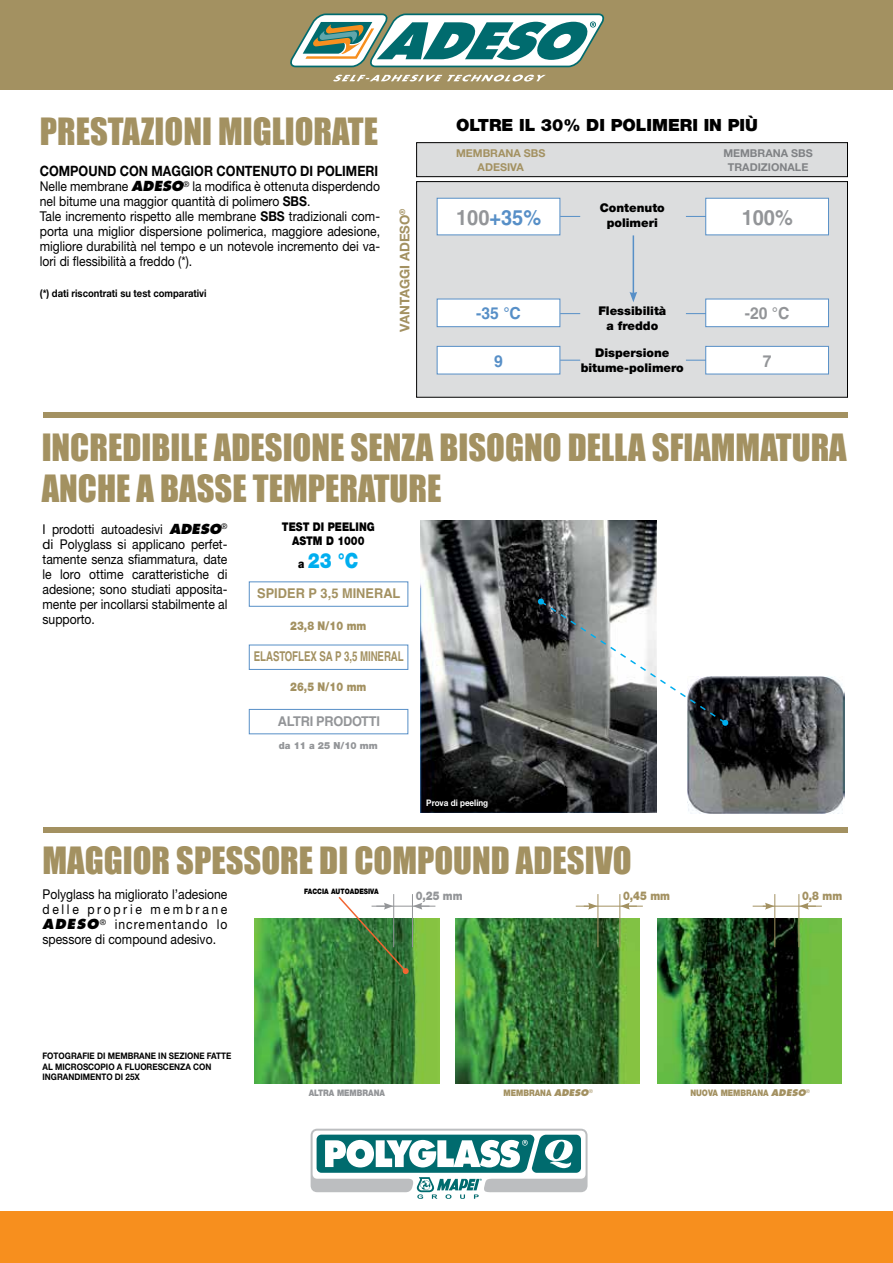
<style>
.page{position:relative;width:893px;height:1263px;background:#fff}
.page>*{position:absolute;margin:0;border:0;box-sizing:border-box;transform-origin:0 0}
.t1{font:34.5px/41.4px "Impact";color:#a39161}
.t2{font:700 21px "Helvetica";color:#578fc7;scale:.95 1}
.t3{font:900 21px "Helvetica Neue";color:#00aeef;scale:.85 1}
.t4{font:700 21px "Helvetica";color:#939598;scale:.95 1}
.t5{font:900 16.8px "Helvetica Neue";color:#000}
.t6{font:700 16.5px "Helvetica";color:#578fc7;scale:.95 1}
.t7{font:700 16.5px "Helvetica";color:#939598;scale:.95 1}
.t8{font:700 14.25px "Helvetica Neue";color:#000;scale:.88 1}
.t9{font:13.5px/15px "Helvetica Neue";color:#000;text-align:justify;scale:.9 1}
.t10{font:700 13.5px "Helvetica";letter-spacing:-.01em;color:#a39161;scale:.72 1}
.t11{font:700 13.5px "Helvetica";letter-spacing:-.01em;color:#a39161;scale:.95 1}
.t12{font:700 13.5px "Helvetica";letter-spacing:-.02em;color:#939598;scale:.95 1}
.t13{font:700 13.35px "Helvetica Neue";color:#a39161}
.t14{font:900 12px/15px "Helvetica Neue";color:#000;text-align:center}
.t15{font:900 12px "Helvetica Neue";color:#a39161;scale:.85 1}
.t16{font:900 12px/14.2px "Helvetica Neue";color:#000;text-align:center;scale:.85 1}
.t17{font:900 12px "Helvetica Neue";color:#939598;scale:.85 1}
.t18{font:700 10.8px/13.5px "Helvetica Neue";color:#808285;text-align:center}
.t19{font:700 10.8px/13.5px "Helvetica Neue";color:#a39161;text-align:center}
.t20{font:700 10.5px "Helvetica Neue";color:#000;scale:.9 1}
.t21{font:900 9.75px "Helvetica Neue";color:#939598;scale:.95 1}
.t22{font:700 9px/10.5px "Helvetica Neue";color:#000;scale:.9 1}
.t23{font:900 9px "Helvetica Neue";color:#a39161;scale:.85 1}
.t24{font:700 9px "Helvetica Neue";color:#fff;scale:.9 1}
.t25{font:900 9px "Helvetica Neue";color:#939598;scale:.85 1}
.t26{font:900 7.5px "Helvetica Neue";color:#000;scale:.85 1}
.s1{font-family:"Futura";font-weight:800;font-style:italic}
.s2{font-weight:700}
.s3{color:#939598}
.s4{font-size:12px;color:#000}
</style>
<div class="page">
<div style="left:0;top:0;width:893px;height:89px;background:#a39161"></div>
<div style="left:5px;top:1212px;width:888px;height:51px;background:#f78f1e"></div>
<svg style="left:311px;top:1129px;width:277px;height:70px"></svg>
<div style="left:0;top:1212px;width:11px;height:51px;background:#f78f1e"></div>
<div style="left:417px;top:143px;width:430px;height:34px;background:#dcddde"></div>
<div style="left:416px;top:142px;width:432px;height:35px;border:1px solid #000"></div>
<div style="left:417px;top:182px;width:430px;height:215px;background:#dcddde"></div>
<div style="left:416px;top:181px;width:432px;height:217px;border:1px solid #000"></div>
<hr style="left:633px;top:235px;width:1px;height:59px;background:#578fc7">
<svg style="left:629px;top:292px;width:8px;height:10px"></svg>
<div style="left:437px;top:346px;width:123px;height:28px;background:#fff;border:1px solid #578fc7"></div>
<div style="left:437px;top:299px;width:123px;height:28px;background:#fff;border:1px solid #578fc7"></div>
<div style="left:437px;top:198px;width:123px;height:37px;background:#fff;border:1px solid #578fc7"></div>
<div style="left:705px;top:346px;width:124px;height:28px;background:#fff;border:1px solid #578fc7"></div>
<div style="left:705px;top:299px;width:124px;height:28px;background:#fff;border:1px solid #578fc7"></div>
<div style="left:705px;top:198px;width:124px;height:37px;background:#fff;border:1px solid #578fc7"></div>
<svg style="left:560px;top:216px;width:20px;height:1px"></svg>
<svg style="left:560px;top:313px;width:20px;height:1px"></svg>
<svg style="left:560px;top:360px;width:20px;height:1px"></svg>
<svg style="left:686px;top:216px;width:20px;height:1px"></svg>
<svg style="left:686px;top:313px;width:20px;height:1px"></svg>
<svg style="left:686px;top:360px;width:20px;height:1px"></svg>
<div style="left:43px;top:412px;width:804px;height:6px;background:#a39161"></div>
<div style="left:43px;top:827px;width:804px;height:5px;background:#a39161"></div>
<svg style="left:333px;top:75px;width:213px;height:7px"></svg>
<svg style="left:290px;top:13px;width:315px;height:55px;background:#84ada4"></svg>
<img style="left:421px;top:521px;width:236px;height:291px">
<img style="left:687px;top:677px;width:158px;height:137px">
<svg style="left:538px;top:598px;width:190px;height:128px"></svg>
<div style="left:249px;top:581px;width:159px;height:26px;background:#fff;border:1px solid #578fc7"></div>
<div style="left:249px;top:645px;width:159px;height:25px;background:#fff;border:1px solid #578fc7"></div>
<div style="left:249px;top:709px;width:159px;height:25px;background:#fff;border:1px solid #578fc7"></div>
<img style="left:255px;top:918px;width:184px;height:165px">
<img style="left:455px;top:918px;width:185px;height:165px">
<img style="left:657px;top:918px;width:185px;height:165px">
<hr style="left:412px;top:894px;width:1px;height:53px;background:#939598">
<hr style="left:393px;top:894px;width:1px;height:53px;background:#939598">
<svg style="left:337px;top:895px;width:98px;height:79px"></svg>
<hr style="left:619px;top:894px;width:1px;height:53px;background:#a39161">
<hr style="left:598px;top:894px;width:1px;height:53px;background:#a39161">
<hr style="left:584px;top:906px;width:53px;height:1px;background:#a39161">
<svg style="left:576px;top:903px;width:22px;height:6px"></svg>
<svg style="left:620px;top:903px;width:23px;height:6px"></svg>
<hr style="left:798px;top:894px;width:1px;height:53px;background:#a39161">
<hr style="left:774px;top:894px;width:1px;height:53px;background:#a39161">
<hr style="left:763px;top:906px;width:53px;height:1px;background:#a39161">
<svg style="left:753px;top:903px;width:21px;height:6px"></svg>
<svg style="left:799px;top:903px;width:23px;height:6px"></svg>
<h1 class="t1" style="left:40px;top:110px;width:340px">PRESTAZIONI MIGLIORATE</h1>
<p class="t8" style="left:40px;top:162px;width:386px">COMPOUND CON MAGGIOR CONTENUTO DI POLIMERI</p>
<p class="t9" style="left:40px;top:179px;width:379px;text-align:left">Nelle membrane <span class="s1">ADESO</span><sup>®</sup> la modifica è ottenuta disperdendo nel bitume una maggior quantità di polimero <span class="s2">SBS</span>.<br>Tale incremento rispetto alle membrane <span class="s2">SBS</span> tradizionali com&shy;porta una miglior dispersione polimerica, maggiore adesione, migliore durabilità nel tempo e un notevole incremento dei va&shy;lori di flessibilità a freddo (*).</p>
<p class="t20" style="left:40px;top:287px;width:187px">(*) dati riscontrati su test comparativi</p>
<p class="t13" style="left:397px;top:332px;width:125px;rotate:-90deg">VANTAGGI ADESO<sup>®</sup></p>
<p class="t5" style="left:456px;top:115px;width:304px">OLTRE IL 30% DI POLIMERI IN PIÙ</p>
<p class="t18" style="left:723px;top:146px;width:91px">MEMBRANA SBS<br>TRADIZIONALE</p>
<p class="t19" style="left:456px;top:146px;width:91px">MEMBRANA SBS<br>ADESIVA</p>
<h2 class="t2" style="left:456px;top:204px;width:91px"><span class="s3">100</span>+35%</h2>
<p class="t14" style="left:600px;top:200px;width:67px">Contenuto polimeri</p>
<h2 class="t4" style="left:742px;top:204px;width:55px">100%</h2>
<p class="t6" style="left:476px;top:304px;width:49px">-35 °C</p>
<p class="t6" style="left:494px;top:351px;width:11px">9</p>
<p class="t14" style="left:598px;top:303px;width:69px">Flessibilità a freddo</p>
<p class="t14" style="left:581px;top:345px;width:105px">Dispersione bitume-polimero</p>
<p class="t7" style="left:745px;top:304px;width:49px">-20 °C</p>
<p class="t7" style="left:763px;top:351px;width:11px">7</p>
<h1 class="t1" style="left:42px;top:425px;width:807px">INCREDIBILE ADESIONE SENZA BISOGNO DELLA SFIAMMATURA<br>ANCHE A BASSE TEMPERATURE</h1>
<p class="t16" style="left:282px;top:519px;width:111px">TEST DI PEELING<br>ASTM D 1000</p>
<h2 class="t3" style="left:298px;top:548px;width:72px"><span class="s4">a</span> 23 °C</h2>
<p class="t9" style="left:43px;top:521px;width:207px">I prodotti autoadesivi <span class="s1">ADESO</span><sup>® </sup>di Polyglass si applicano perfet&shy;tamente senza sfiammatura, date le loro ottime caratteristiche di adesione; sono studiati apposita&shy;mente per incollarsi stabilmente al supporto.</p>
<p class="t11" style="left:257px;top:585px;width:152px">SPIDER P 3,5 MINERAL</p>
<p class="t15" style="left:290px;top:618px;width:91px">23,8 N/10 mm</p>
<p class="t10" style="left:254px;top:648px;width:210px">ELASTOFLEX SA P 3,5 MINERAL</p>
<p class="t15" style="left:290px;top:679px;width:91px">26,5 N/10 mm</p>
<p class="t12" style="left:278px;top:713px;width:109px">ALTRI PRODOTTI</p>
<p class="t21" style="left:279px;top:739px;width:105px">da 11 a 25 N/10 mm</p>
<p class="t24" style="left:426px;top:797px;width:70px">Prova di peeling</p>
<h1 class="t1" style="left:43px;top:838px;width:591px">MAGGIOR SPESSORE DI COMPOUND ADESIVO</h1>
<p class="t9" style="left:43px;top:886px;width:207px">Polyglass ha migliorato l’adesione delle proprie membrane <span class="s1">ADESO</span><sup>®</sup> incrementando lo spessore di compound adesivo.</p>
<p class="t22" style="left:43px;top:1051px;width:211px">FOTOGRAFIE DI MEMBRANE IN SEZIONE FATTE<br>AL MICROSCOPIO A FLUORESCENZA CON<br>INGRANDIMENTO DI 25X</p>
<p class="t26" style="left:304px;top:887px;width:89px">FACCIA AUTOADESIVA</p>
<p class="t17" style="left:416px;top:888px;width:57px">0,25 mm</p>
<p class="t15" style="left:623px;top:888px;width:57px">0,45 mm</p>
<p class="t15" style="left:802px;top:888px;width:49px">0,8 mm</p>
<p class="t25" style="left:309px;top:1087px;width:91px">ALTRA MEMBRANA</p>
<p class="t23" style="left:503px;top:1087px;width:107px">MEMBRANA <span class="s1">ADESO</span><sup>®</sup></p>
<p class="t23" style="left:690px;top:1087px;width:142px">NUOVA MEMBRANA <span class="s1">ADESO</span><sup>®</sup></p>
</div>
